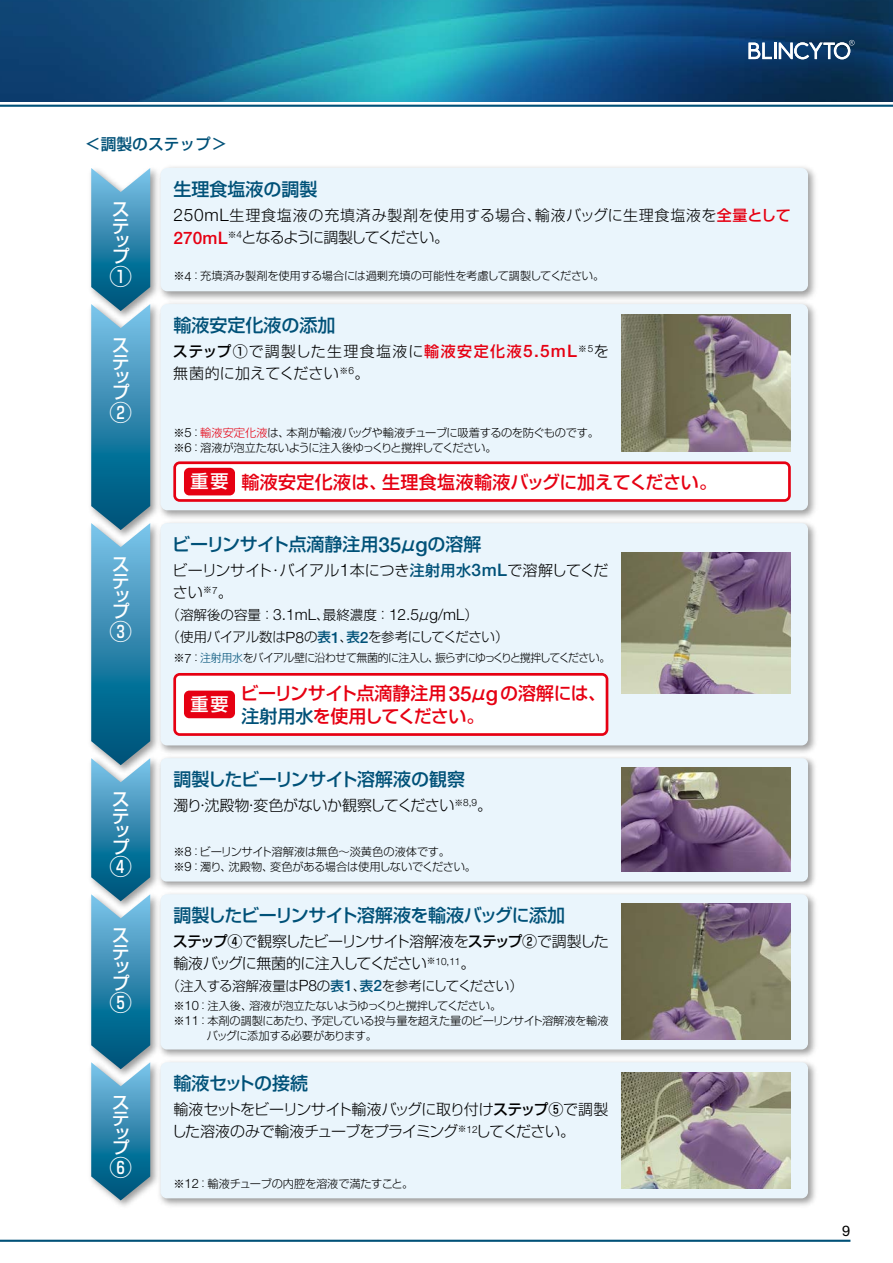
<style>
.page{position:relative;width:893px;height:1263px;background:#fff}
.page>*{position:absolute;margin:0;border:0;box-sizing:border-box;transform-origin:0 0}
.t1{font:500 22.5px "Shin Go Pro";color:#fff}
.t2{font:500 18px "Shin Go Pro";letter-spacing:-.01em;color:#005178}
.t3{font:500 18px/22.5px "Shin Go Pro";letter-spacing:-.03em;color:#e60012}
.t4{font:500 18px "Shin Go Pro";letter-spacing:.015em;color:#e60012}
.t5{font:500 18px "Shin Go Pro";letter-spacing:-.035em;color:#005178}
.t6{font:500 18px/17px "Shin Go Pro";color:#fff}
.t7{font:500 17.1px/16.2px "Shin Go Pro";color:#fff;scale:1.05 1}
.t8{font:500 15.75px "Shin Go Pro";color:#005178}
.t9{font:300 15px/22.5px "Shin Go Pro";letter-spacing:-.045em;color:#000}
.t10{font:300 15px/22.5px "Shin Go Pro";letter-spacing:.025em;color:#000}
.t11{font:300 15px/22.5px "Shin Go Pro";letter-spacing:-.02em;color:#000}
.t12{font:300 15px/22.5px "Shin Go Pro";letter-spacing:.04em;color:#000}
.t13{font:14.7px "Helvetica Neue LT Std";color:#000}
.t14{font:300 13.5px/22.5px "Shin Go Pro";letter-spacing:-.02em;color:#000}
.t15{font:300 11.25px/15px "Shin Go Pro";letter-spacing:-.03em;color:#000}
.t16{font:300 11.25px "Shin Go Pro";letter-spacing:-.065em;color:#000}
.t17{font:300 11.25px "Shin Go Pro";letter-spacing:-.05em;color:#000}
.s1{font-family:"Helvetica Neue LT Std";font-size:17.25px}
.s2{font-weight:500;color:#e60012}
.s3{font-family:"Helvetica Neue LT Std";font-weight:500;font-size:17.25px;color:#e60012}
.s4{font-family:"Helvetica Neue LT Std";font-size:12.9px}
.s5{font-weight:500}
.s6{color:#e60012}
.s7{color:#fff}
.s8{font-family:"Helvetica Neue LT Std";font-size:20.7px}
.s9{font-weight:500;color:#005178}
.s10{font-family:"Helvetica Neue LT Std";font-weight:500;font-size:17.25px;color:#005178}
.s11{font-family:"Helvetica Neue LT Std";font-size:15.45px}
.s12{font-family:"Helvetica Neue LT Std";font-weight:500;font-size:15.45px;color:#005178}
.s13{color:#005178}
</style>
<div class="page">
<img style="left:0;top:0;width:893px;height:101px">
<hr style="left:0;top:105px;width:893px;height:2px;background:#005178">
<hr style="left:0;top:1240px;width:850px;height:2px;background:#005178">
<svg style="left:575px;top:0;width:300px;height:101px;background:#114273"></svg>
<img style="left:162px;top:167px;width:654px;height:131px">
<div style="left:161px;top:168px;width:647px;height:123px;background:#eaf5fc;border-radius:7px"></div>
<img style="left:162px;top:523px;width:654px;height:230px">
<div style="left:161px;top:523px;width:647px;height:222px;background:#eaf5fc;border-radius:6px"></div>
<img style="left:162px;top:757px;width:653px;height:131px">
<div style="left:161px;top:758px;width:647px;height:123px;background:#eaf5fc;border-radius:6px"></div>
<img style="left:162px;top:893px;width:654px;height:163px">
<div style="left:161px;top:894px;width:647px;height:155px;background:#eaf5fc;border-radius:6px"></div>
<img style="left:162px;top:1056px;width:654px;height:150px">
<div style="left:161px;top:1062px;width:647px;height:136px;background:#eaf5fc;border-radius:6px"></div>
<img style="left:90px;top:168px;width:72px;height:130px">
<img style="left:621px;top:553px;width:170px;height:140px">
<img style="left:621px;top:768px;width:169px;height:104px">
<img style="left:621px;top:904px;width:170px;height:136px">
<img style="left:621px;top:1072px;width:170px;height:116px">
<img style="left:90px;top:542px;width:72px;height:210px">
<img style="left:90px;top:758px;width:72px;height:130px">
<img style="left:90px;top:894px;width:72px;height:162px">
<img style="left:90px;top:1056px;width:72px;height:150px">
<svg style="left:173px;top:673px;width:435px;height:63px;background:#fce5e7"></svg>
<div style="left:184px;top:691px;width:51px;height:27px;background:#e60012;border-radius:5px"></div>
<img style="left:162px;top:298px;width:654px;height:225px">
<div style="left:161px;top:304px;width:647px;height:206px;background:#eaf5fc;border-radius:7px"></div>
<img style="left:90px;top:304px;width:72px;height:238px">
<svg style="left:91px;top:168px;width:59px;height:1032px;background:#4290b3"></svg>
<img style="left:621px;top:315px;width:170px;height:137px">
<svg style="left:173px;top:461px;width:618px;height:41px;background:#fad9dc"></svg>
<div style="left:184px;top:468px;width:51px;height:27px;background:#e60012;border-radius:5px"></div>
<h3 class="t8" style="left:85px;top:131px;width:143px">＜調製のステップ＞</h3>
<h2 class="t6" style="left:112px;top:198px;width:18px">ステ</h2>
<h2 class="t6" style="left:112px;top:231px;width:19px;line-height:15.6px">ップ</h2>
<h1 class="t1" style="left:109px;top:258px;width:23px">①</h1>
<h2 class="t6" style="left:112px;top:334px;width:18px">ステ</h2>
<h2 class="t6" style="left:112px;top:367px;width:19px;line-height:15.6px">ップ</h2>
<h1 class="t1" style="left:109px;top:394px;width:23px">②</h1>
<h2 class="t6" style="left:112px;top:553px;width:18px">ステ</h2>
<h2 class="t6" style="left:112px;top:586px;width:19px;line-height:15.6px">ップ</h2>
<h1 class="t1" style="left:109px;top:613px;width:23px">③</h1>
<h2 class="t6" style="left:112px;top:788px;width:18px">ステ</h2>
<h2 class="t6" style="left:112px;top:821px;width:19px;line-height:15.6px">ップ</h2>
<h1 class="t1" style="left:109px;top:848px;width:23px">④</h1>
<h2 class="t6" style="left:112px;top:924px;width:18px">ステ</h2>
<h2 class="t6" style="left:112px;top:957px;width:19px;line-height:15.6px">ップ</h2>
<h1 class="t1" style="left:109px;top:984px;width:23px">⑤</h1>
<h3 class="t7" style="left:112px;top:1092px;width:18px">ステ</h3>
<h3 class="t7" style="left:112px;top:1124px;width:18px;line-height:14.9px">ップ</h3>
<h1 class="t1" style="left:109px;top:1149px;width:23px">⑥</h1>
<h2 class="t2" style="left:173px;top:174px;width:145px">生理食塩液の調製</h2>
<h3 class="t10" style="left:173px;top:202px;width:619px"><span class="s1">250mL</span>生理食塩液の充填済み製剤を使用する場合、輸液バッグに生理食塩液を<span class="s2">全量として<br></span><span class="s3">270mL</span><sup>※</sup><sup>4</sup>となるように調製してください。</h3>
<p class="t15" style="left:173px;top:267px;width:433px">※<span class="s4">4</span>：充填済み製剤を使用する場合には過剰充填の可能性を考慮して調製してください。</p>
<h2 class="t2" style="left:173px;top:310px;width:163px">輸液安定化液の添加</h2>
<h3 class="t12" style="left:173px;top:338px;width:437px"><span class="s5">ステップ①</span>で調製した生理食塩液に<span class="s2">輸液安定化液</span><span class="s3">5.5mL</span><sup>※</sup><sup>5</sup>を無菌的に加えてください<sup>※</sup><sup>6</sup>。</h3>
<p class="t15" style="left:173px;top:424px;width:427px">※<span class="s4">5</span>：<span class="s6">輸液安定化液</span>は、本剤が輸液バッグや輸液チューブに吸着するのを防ぐものです。※<span class="s4">6</span>：溶液が泡立たないように注入後ゆっくりと撹拌してください。</p>
<h2 class="t4" style="left:191px;top:467px;width:528px"><span class="s7">重要</span> 輸液安定化液は、生理食塩液輸液バッグに加えてください。</h2>
<h2 class="t2" style="left:172px;top:529px;width:311px">ビーリンサイト点滴静注用<span class="s8">35</span>μ<span class="s8">g</span>の溶解</h2>
<h3 class="t11" style="left:173px;top:557px;width:438px">ビーリンサイト・バイアル<span class="s1">1</span>本につき<span class="s9">注射用水</span><span class="s10">3mL</span>で溶解してください<sup>※</sup><sup>7</sup>。</h3>
<p class="t14" style="left:167px;top:601px;width:343px">（溶解後の容量：<span class="s11">3.1mL</span>、最終濃度：<span class="s11">12.5</span>μ<span class="s11">g/mL</span>）<br>（使用バイアル数は<span class="s11">P8</span>の<span class="s9">表</span><span class="s12">1</span>、<span class="s9">表</span><span class="s12">2</span>を参考にしてください）</p>
<p class="t16" style="left:173px;top:649px;width:438px">※<span class="s4">7</span>：<span class="s13">注射用水</span>をバイアル壁に沿わせて無菌的に注入し、振らずにゆっくりと撹拌してください。</p>
<h2 class="t6" style="left:191px;top:694px;width:39px">重要</h2>
<h2 class="t3" style="left:240px;top:680px;width:367px">ビーリンサイト点滴静注用<span class="s8">35</span>μ<span class="s8">g</span>の溶解には、<span class="s13">注射用水</span>を使用してください。</h2>
<h2 class="t2" style="left:173px;top:764px;width:293px">調製したビーリンサイト溶解液の観察</h2>
<h3 class="t11" style="left:173px;top:792px;width:320px">濁り・沈殿物・変色がないか観察してください<sup>※</sup><sup>8,9</sup>。</h3>
<p class="t15" style="left:173px;top:843px;width:304px">※<span class="s4">8</span>：ビーリンサイト溶解液は無色～淡黄色の液体です。<br>※<span class="s4">9</span>：濁り、沈殿物、変色がある場合は使用しないでください。</p>
<h2 class="t5" style="left:173px;top:900px;width:393px">調製したビーリンサイト溶解液を輸液バッグに添加</h2>
<h3 class="t9" style="left:173px;top:928px;width:437px"><span class="s5">ステップ④</span>で観察したビーリンサイト溶解液を<span class="s5">ステップ②</span>で調製した輸液バッグに無菌的に注入してください<sup>※</sup><sup>10,11</sup>。</h3>
<p class="t14" style="left:167px;top:972px;width:358px">（注入する溶解液量は<span class="s11">P8</span>の<span class="s9">表</span><span class="s12">1</span>、<span class="s9">表</span><span class="s12">2</span>を参考にしてください）</p>
<p class="t15" style="left:173px;top:997px;width:329px">※<span class="s4">10</span>：注入後、溶液が泡立たないようゆっくりと撹拌してください。</p>
<p class="t15" style="left:173px;top:1012px;width:437px">※<span class="s4">11</span>：本剤の調製にあたり、予定している投与量を超えた量のビーリンサイト溶解液を輸液</p>
<p class="t17" style="left:207px;top:1026px;width:171px">バッグに添加する必要があります。</p>
<h2 class="t2" style="left:173px;top:1068px;width:136px">輸液セットの接続</h2>
<h3 class="t9" style="left:172px;top:1096px;width:438px">輸液セットをビーリンサイト輸液バッグに取り付け<span class="s5">ステップ⑤</span>で調製した溶液のみで輸液チューブをプライミング<sup>※</sup><sup>12</sup>してください。</h3>
<p class="t15" style="left:173px;top:1174px;width:241px">※<span class="s4">12</span>：輸液チューブの内腔を溶液で満たすこと。</p>
<h3 class="t13" style="left:842px;top:1222px;width:10px">9</h3>
</div>
